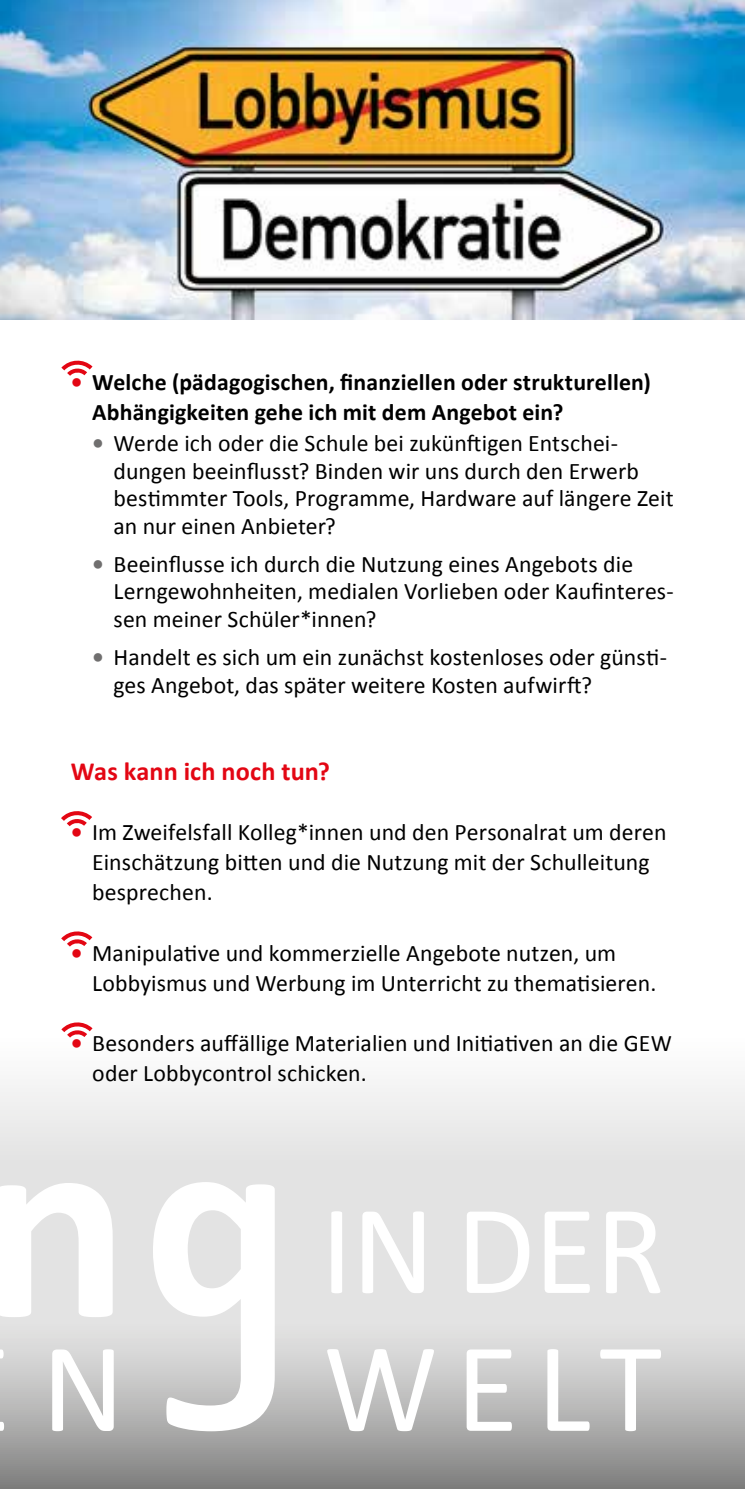
<style>
.page{position:relative;width:745px;height:1489px;background:#fff}
.page>*{position:absolute;margin:0;border:0;box-sizing:border-box;transform-origin:0 0}
.t1{font:700 26.25px "Calibri";letter-spacing:.005em;color:#e30613}
.t2{font:23.75px/27.5px "Calibri";letter-spacing:.005em;color:#000}
.t3{font:700 23.75px/30px "Calibri";letter-spacing:.005em;color:#000}
.s1{color:#e30613}
.s2{font-weight:700;color:#706f6f}
.s3{font-weight:700;color:#e30613}
</style>
<div class="page">
<svg style="left:0;top:1028px;width:744px;height:460px"></svg>
<svg style="left:0;top:1127px;width:660px;height:192px;fill:#e3e3e3"></svg>
<svg style="left:0;top:1348px;width:660px;height:83px"></svg>
<svg style="left:153px;top:1181px;width:121px;height:250px"></svg>
<img style="left:0;top:0;width:744px;height:320px">
<svg style="left:61px;top:931px;width:31px;height:15px"></svg>
<svg style="left:61px;top:811px;width:31px;height:15px"></svg>
<svg style="left:61px;top:1022px;width:31px;height:15px"></svg>
<svg style="left:61px;top:360px;width:31px;height:16px"></svg>
<p class="t3" style="left:92px;top:367px;width:559px;text-indent:-21px"><span class="s1">•</span> Welche (pädagogischen, finanziellen oder strukturellen)<br>Abhängigkeiten gehe ich mit dem Angebot ein?</p>
<p class="t2" style="left:113px;top:429px;width:561px;text-indent:-21px"><span class="s2">•</span> Werde ich oder die Schule bei zukünftigen Entschei&shy;dungen beeinflusst? Binden wir uns durch den Erwerb bestimmter Tools, Programme, Hardware auf längere Zeit an nur einen Anbieter?</p>
<p class="t2" style="left:113px;top:550px;width:561px;text-indent:-21px"><span class="s2">•</span> Beeinflusse ich durch die Nutzung eines Angebots die<br>Lerngewohnheiten, medialen Vorlieben oder Kaufinteres&shy;sen meiner Schüler*innen?</p>
<p class="t2" style="left:113px;top:643px;width:554px;text-indent:-21px"><span class="s2">•</span> Handelt es sich um ein zunächst kostenloses oder günsti&shy;ges Angebot, das später weitere Kosten aufwirft?</p>
<p class="t1" style="left:71px;top:755px;width:260px">Was kann ich noch tun?</p>
<p class="t2" style="left:92px;top:817px;width:575px;line-height:30px;text-indent:-21px"><span class="s3">•</span> Im Zweifelsfall Kolleg*innen und den Personalrat um deren<br>Einschätzung bitten und die Nutzung mit der Schulleitung besprechen.</p>
<p class="t2" style="left:92px;top:937px;width:565px;line-height:30px;text-indent:-21px"><span class="s3">•</span> Manipulative und kommerzielle Angebote nutzen, um<br>Lobbyismus und Werbung im Unterricht zu thematisieren.</p>
<p class="t2" style="left:92px;top:1027px;width:580px;line-height:30px;text-indent:-21px"><span class="s3">•</span> Besonders auffällige Materialien und Initiativen an die GEW oder Lobbycontrol schicken.</p>
</div>
